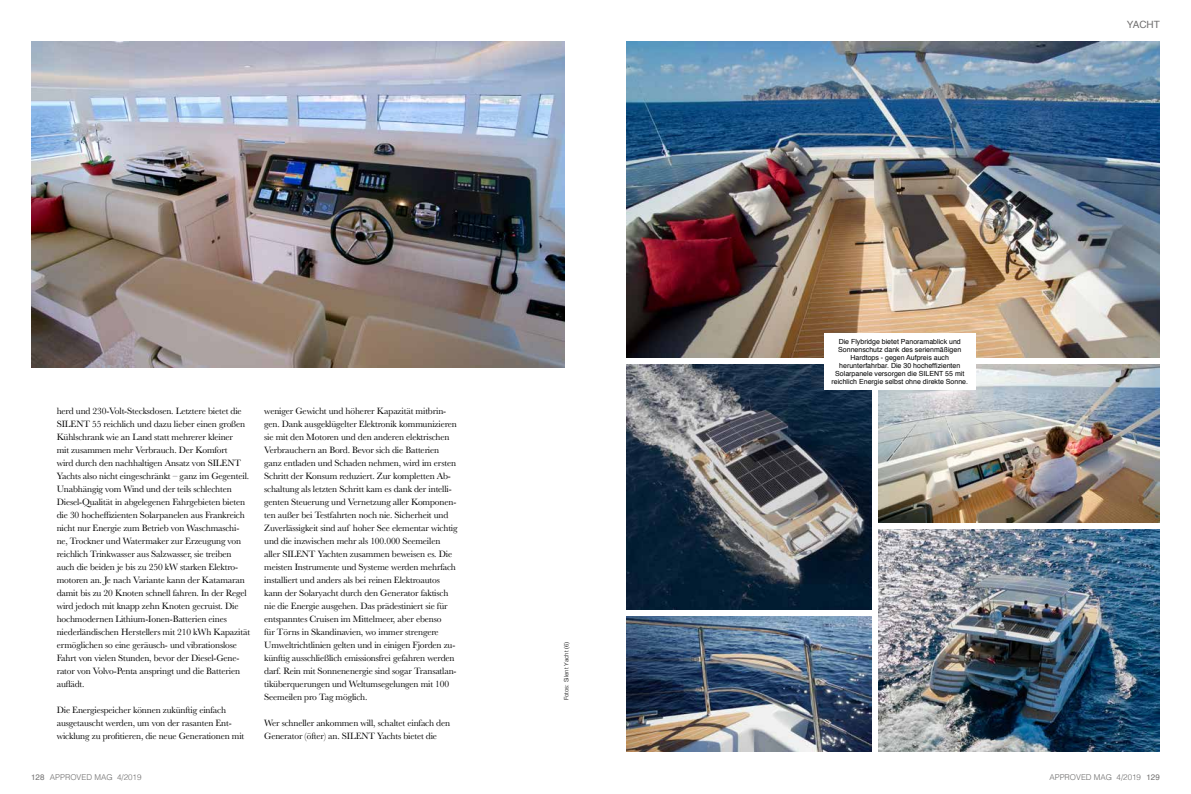
<style>
.page{position:relative;width:1191px;height:794px;background:#fff}
.page>*{position:absolute;margin:0;border:0;box-sizing:border-box;transform-origin:0 0}
.t1{font:10px "Helvetica";color:#706f6f}
.t2{font:9.5px/13px "Baskerville";letter-spacing:-.015em;color:#000}
.t3{font:300 8px "Helvetica";color:#706f6f}
.t4{font:7px/8px "Helvetica";color:#000;text-align:center}
.t5{font:300 6px "Helvetica";color:#000}
.s1{font-weight:400}
</style>
<div class="page">
<img style="left:627px;top:42px;width:532px;height:315px">
<img style="left:878px;top:364px;width:281px;height:159px">
<img style="left:627px;top:364px;width:244px;height:245px">
<img style="left:878px;top:530px;width:281px;height:221px">
<img style="left:627px;top:616px;width:244px;height:135px">
<img style="left:31px;top:42px;width:533px;height:325px">
<div style="left:824px;top:333px;width:151px;height:56px;background:#fff"></div>
<p class="t2" style="left:57px;top:404px;width:195px">herd und 230-Volt-Stecksdosen. Letztere bietet die SILENT 55 reichlich und dazu lieber einen großen Kühlschrank wie an Land statt mehrerer kleiner<br>mit zusammen mehr Verbrauch. Der Komfort<br>wird durch den nachhaltigen Ansatz von SILENT Yachts also nicht eingeschränkt – ganz im Gegenteil.<br>Unabhängig vom Wind und der teils schlechten Diesel-Qualität in abgelegenen Fahrgebieten bieten die 30 hocheffizienten Solarpanelen aus Frankreich nicht nur Energie zum Betrieb von Waschmaschi&shy;ne, Trockner und Watermaker zur Erzeugung von reichlich Trinkwasser aus Salzwasser, sie treiben auch die beiden je bis zu 250 kW starken Elektro&shy;motoren an. Je nach Variante kann der Katamaran damit bis zu 20 Knoten schnell fahren. In der Regel wird jedoch mit knapp zehn Knoten gecruist. Die hochmodernen Lithium-Ionen-Batterien eines niederländischen Herstellers mit 210 kWh Kapazität ermöglichen so eine geräusch- und vibrationslose Fahrt von vielen Stunden, bevor der Diesel-Gene&shy;rator von Volvo-Penta anspringt und die Batterien auflädt.</p>
<p class="t2" style="left:57px;top:703px;width:189px">Die Energiespeicher können zukünftig einfach ausgetauscht werden, um von der rasanten Ent&shy;wicklung zu profitieren, die neue Generationen mit</p>
<p class="t2" style="left:264px;top:404px;width:195px">weniger Gewicht und höherer Kapazität mitbrin&shy;gen. Dank ausgeklügelter Elektronik kommunizieren sie mit den Motoren und den anderen elektrischen Verbrauchern an Bord. Bevor sich die Batterien ganz entladen und Schaden nehmen, wird im ersten Schritt der Konsum reduziert. Zur kompletten Ab&shy;schaltung als letzten Schritt kam es dank der intelli&shy;genten Steuerung und Vernetzung aller Komponen&shy;ten außer bei Testfahrten noch nie. Sicherheit und Zuverlässigkeit sind auf hoher See elementar wichtig und die inzwischen mehr als 100.000 Seemeilen aller SILENT Yachten zusammen beweisen es. Die meisten Instrumente und Systeme werden mehrfach installiert und anders als bei reinen Elektroautos kann der Solaryacht durch den Generator faktisch nie die Energie ausgehen. Das prädestiniert sie für entspanntes Cruisen im Mittelmeer, aber ebenso<br>für Törns in Skandinavien, wo immer strengere Umweltrichtlinien gelten und in einigen Fjorden zu&shy;künftig ausschließlich emissionsfrei gefahren werden darf. Rein mit Sonnenenergie sind sogar Transatlan&shy;tiküberquerungen und Weltumsegelungen mit 100<br>Seemeilen pro Tag möglich.</p>
<p class="t2" style="left:264px;top:716px;width:187px">Wer schneller ankommen will, schaltet einfach den<br>Generator (öfter) an. SILENT Yachts bietet die</p>
<p class="t5" style="left:564px;top:700px;width:60px;rotate:-90deg">Fotos: Silent Yacht (6)</p>
<p class="t4" style="left:831px;top:338px;width:138px">Die Flybridge bietet Panoramablick und Sonnenschutz dank des serienmäßigen Hardtops - gegen Aufpreis auch herunterfahrbar. Die 30 hocheffizienten Solarpanele versorgen die SILENT 55 mit reichlich Energie selbst ohne direkte Sonne.</p>
<p class="t1" style="left:1126px;top:20px;width:35px">YACHT</p>
<p class="t3" style="left:31px;top:774px;width:112px"><span class="s1">128</span> APPROVED MAG 4/2019</p>
<p class="t3" style="left:1049px;top:774px;width:112px">APPROVED MAG 4/2019 <span class="s1">129</span></p>
</div>
